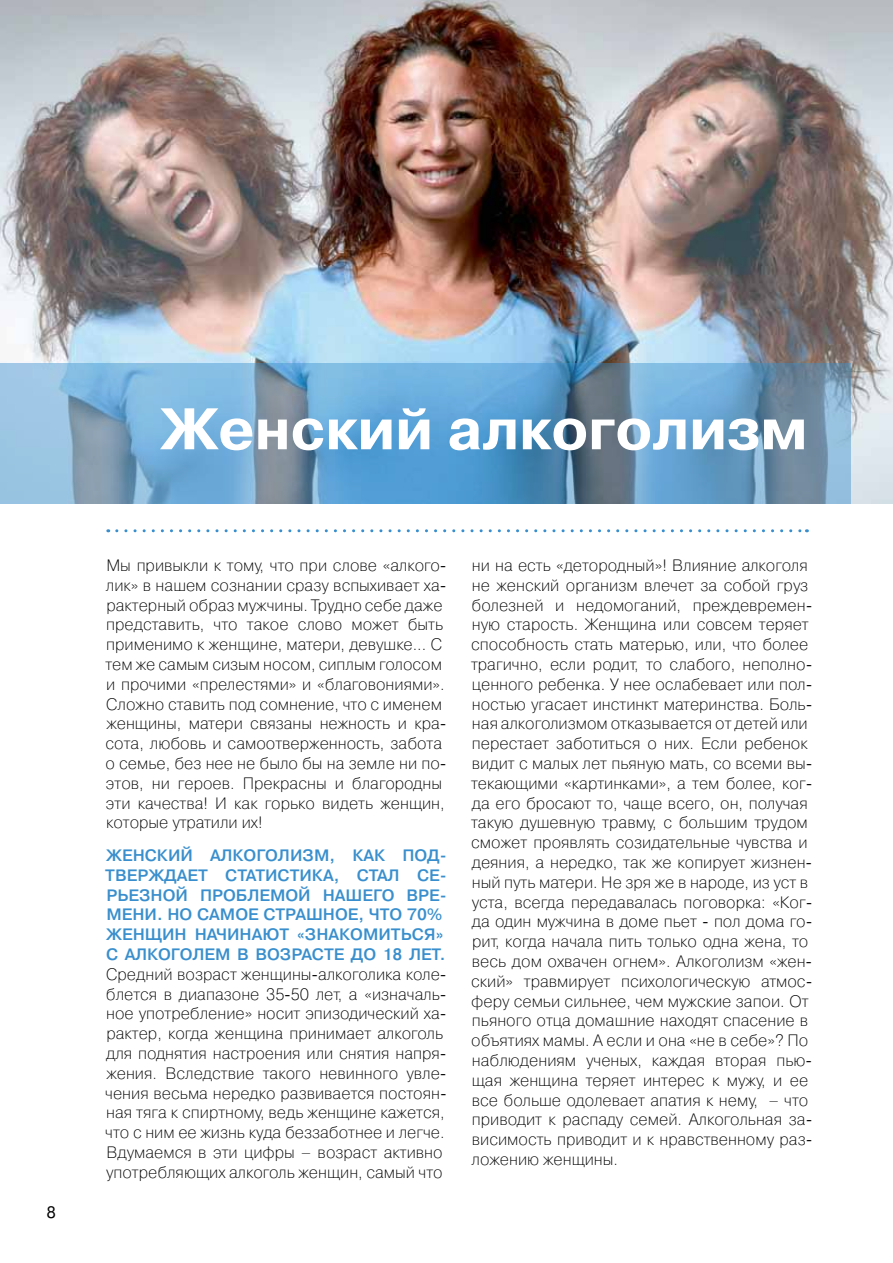
<style>
.page{position:relative;width:893px;height:1263px;background:#fff}
.page>*{position:absolute;margin:0;border:0;box-sizing:border-box;transform-origin:0 0}
.t1{font:700 58.5px "Pragmatica C";color:#fff}
.t2{font:16.5px/19.8px "Pragmatica Light C";color:#000}
.t3{font:700 16.5px/19.8px "Pragmatica Light C";color:#398fcd}
.t4{font:16.5px "Pragmatica C";color:#000}
</style>
<div class="page">
<img style="left:0;top:0;width:893px;height:504px">
<svg style="left:0;top:364px;width:850px;height:140px;background:#6da0c5"></svg>
<svg style="left:117px;top:529px;width:690px;height:3px"></svg>
<p class="t4" style="left:47px;top:1203px;width:11px">8</p>
<h1 class="t1" style="left:161px;top:397px;width:649px">Женский алкоголизм</h1>
<p class="t2" style="left:105px;top:555px;width:343px">Мы привыкли к тому, что при слове «алкого&shy;лик» в нашем сознании сразу вспыхивает ха&shy;рактерный образ мужчины. Трудно себе даже представить, что такое слово может быть применимо к женщине, матери, девушке... С тем же самым сизым носом, сиплым голосом и прочими «прелестями» и «благовониями».<br>Сложно ставить под сомнение, что с именем женщины, матери связаны нежность и кра&shy;сота, любовь и самоотверженность, забота о семье, без нее не было бы на земле ни по&shy;этов, ни героев. Прекрасны и благородны эти качества! И как горько видеть женщин, которые утратили их!</p>
<p class="t3" style="left:105px;top:845px;width:343px">Женски й алкоголизм, как под&shy;тверждает стати сти ка, стал се&shy;рьезной проблемой нашего вре&shy;мени . Но самое страшное, что 70% женщи н начи нают «знакомиться» с алкоголем в возрасте до 18 лет.</p>
<p class="t2" style="left:105px;top:964px;width:343px">Средний возраст женщины-алкоголика коле&shy;блется в диапазоне 35-50 лет, а «изначаль&shy;ное употребление» носит эпизодический ха&shy;рактер, когда женщина принимает алкоголь для поднятия настроения или снятия напря&shy;жения. Вследствие такого невинного увле&shy;чения весьма нередко развивается постоян&shy;ная тяга к спиртному, ведь женщине кажется, что с ним ее жизнь куда беззаботнее и легче.<br>Вдумаемся в эти цифры – возраст активно употребляющих алкоголь женщин, самый что</p>
<p class="t2" style="left:471px;top:555px;width:343px">ни на есть «детородный»! Влияние алкоголя не женский организм влечет за собой груз болезней и недомоганий, преждевремен&shy;ную старость. Женщина или совсем теряет способность стать матерью, или, что более трагично, если родит, то слабого, неполно&shy;ценного ребенка. У нее ослабевает или пол&shy;ностью угасает инстинкт материнства. Боль&shy;ная алкоголизмом отказывается от детей или перестает заботиться о них. Если ребенок видит с малых лет пьяную мать, со всеми вы&shy;текающими «картинками», а тем более, ког&shy;да его бросают то, чаще всего, он, получая такую душевную травму, с большим трудом сможет проявлять созидательные чувства и деяния, а нередко, так же копирует жизнен&shy;ный путь матери. Не зря же в народе, из уст в уста, всегда передавалась поговорка: «Ког&shy;да один мужчина в доме пьет - пол дома го&shy;рит, когда начала пить только одна жена, то весь дом охвачен огнем». Алкоголизм «жен&shy;ский» травмирует психологическую атмос&shy;феру семьи сильнее, чем мужские запои. От пьяного отца домашние находят спасение в объятиях мамы. А если и она «не в себе»? По наблюдениям ученых, каждая вторая пью&shy;щая женщина теряет интерес к мужу, и ее все больше одолевает апатия к нему, – что приводит к распаду семей. Алкогольная за&shy;висимость приводит и к нравственному раз&shy;ложению женщины.</p>
</div>
